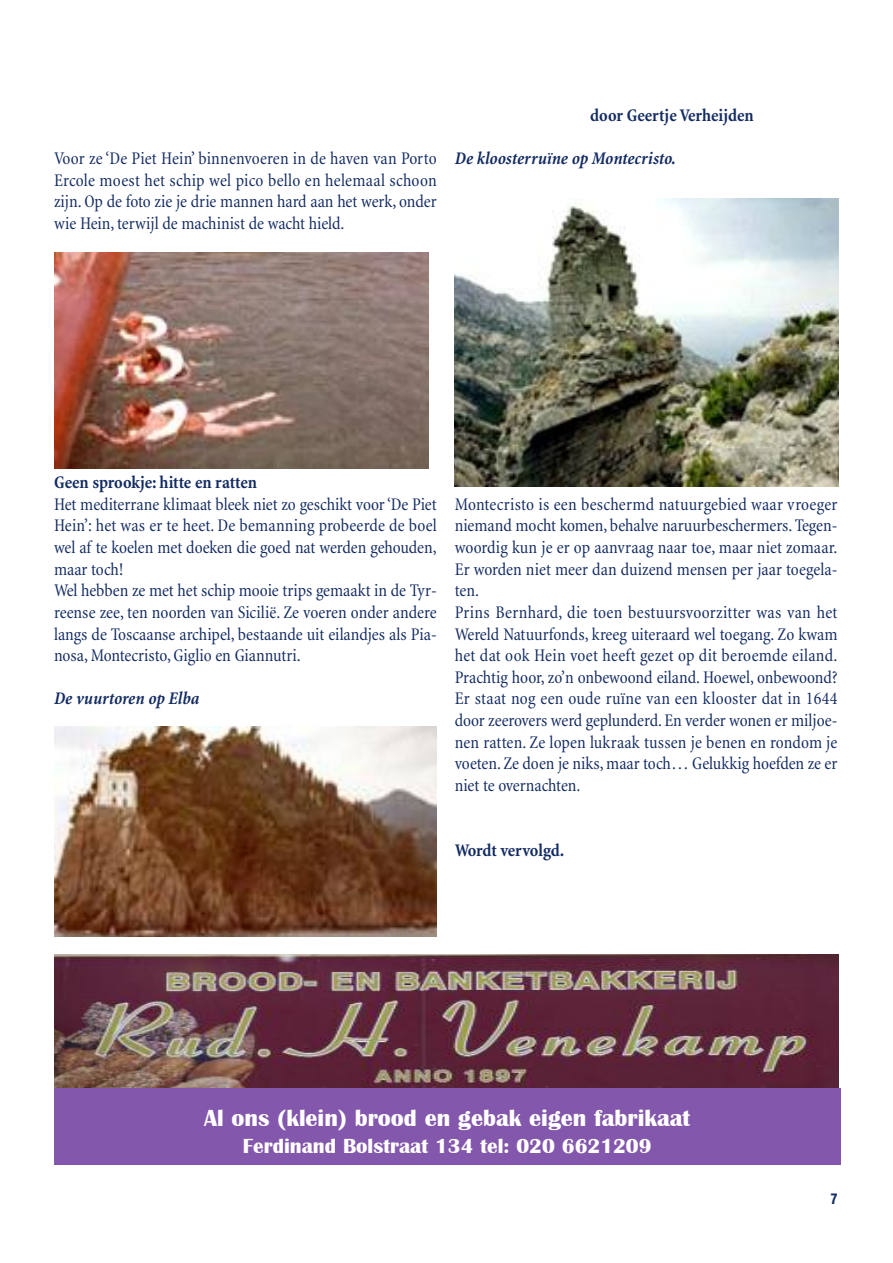
<style>
.page{position:relative;width:893px;height:1263px;background:#fff}
.page>*{position:absolute;margin:0;border:0;box-sizing:border-box;transform-origin:0 0}
.t1{font:700 24px "Britannic";color:#fff}
.t2{font:700 21px "Britannic";color:#fff}
.t3{font:condensed 18px/21.6px "Minion";color:#132b62}
.t4{font:700 condensed 18px "Minion";letter-spacing:-.005em;color:#132b62}
.t5{font:italic 700 condensed 18px "Minion";letter-spacing:-.005em;color:#132b62}
.t6{font:700 15px "Xerox Sans Serif Narrow FC";color:#132b62}
</style>
<div class="page">
<img style="left:54px;top:954px;width:785px;height:135px">
<div style="left:54px;top:1089px;width:786px;height:76px;background:#8357ac"></div>
<img style="left:54px;top:252px;width:374px;height:216px">
<img style="left:54px;top:727px;width:382px;height:209px">
<img style="left:454px;top:198px;width:385px;height:288px">
<p class="t3" style="left:54px;top:149px;width:384px;text-align:justify">Voor ze‘De Piet Hein’ binnenvoeren in de haven van Porto Ercole moest het schip wel pico bello en helemaal schoon zijn. Op de foto zie je drie mannen hard aan het werk, onder wie Hein, terwijl de machinist de wacht hield.</p>
<p class="t4" style="left:590px;top:108px;width:165px">door GeertjeVerheijden</p>
<p class="t5" style="left:455px;top:152px;width:222px">De kloosterruïne op Montecristo.</p>
<p class="t4" style="left:54px;top:476px;width:204px">Geen sprookje: hitte en ratten</p>
<p class="t3" style="left:54px;top:495px;width:384px">Het mediterrane klimaat bleek niet zo geschikt voor‘De Piet Hein’: het was er te heet. De bemanning probeerde de boel wel af te koelen met doeken die goed nat werden gehouden, maar toch!<br>Wel hebben ze met het schip mooie trips gemaakt in de Tyr&shy;reense zee, ten noorden van Sicilië. Ze voeren onder andere langs de Toscaanse archipel, bestaande uit eilandjes als Pia&shy;nosa,Montecristo, Giglio en Giannutri.</p>
<p class="t5" style="left:54px;top:692px;width:147px">De vuurtoren op Elba</p>
<p class="t3" style="left:455px;top:495px;width:384px">Montecristo is een beschermd natuurgebied waar vroeger niemand mocht komen, behalve naruurbeschermers. Tegen&shy;woordig kun je er op aanvraag naar toe, maar niet zomaar.<br>Er worden niet meer dan duizend mensen per jaar toegela&shy;ten.<br>Prins Bernhard, die toen bestuursvoorzitter was van het Wereld Natuurfonds, kreeg uiteraard wel toegang. Zo kwam het dat ook Hein voet heeft gezet op dit beroemde eiland.<br>Prachtig hoor, zo’n onbewoond eiland. Hoewel, onbewoond?<br>Er staat nog een oude ruïne van een klooster dat in 1644 door zeerovers werd geplunderd. En verder wonen er miljoe&shy;nen ratten. Ze lopen lukraak tussen je benen en rondom je voeten. Ze doen je niks,maar toch… Gelukkig hoefden ze er niet te overnachten.</p>
<p class="t4" style="left:455px;top:843px;width:111px">Wordt vervolgd.</p>
<h1 class="t1" style="left:204px;top:1106px;width:488px">Al ons (klein) brood en gebak eigen fabrikaat</h1>
<p class="t2" style="left:243px;top:1136px;width:410px">Ferdinand Bolstraat 134 tel: 020 6621209</p>
<p class="t6" style="left:831px;top:1193px;width:8px">7</p>
</div>
